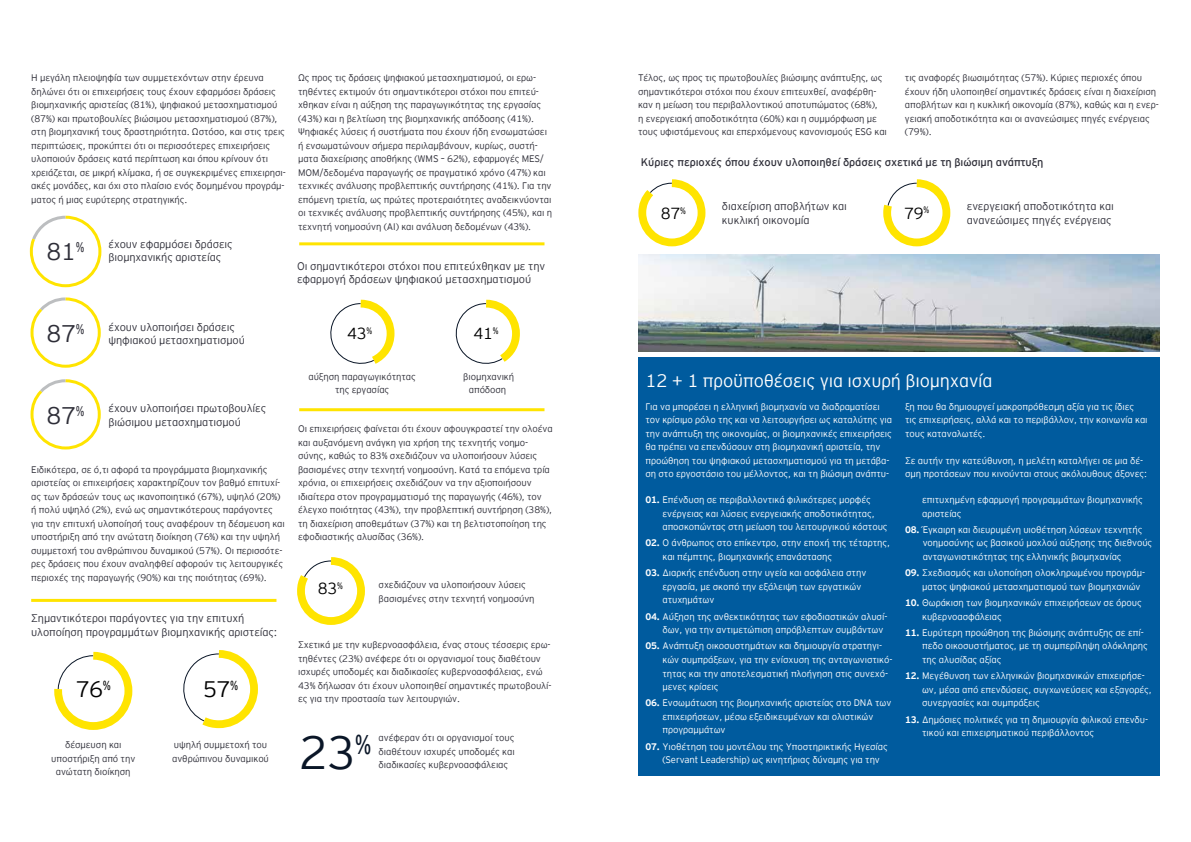
<style>
.page{position:relative;width:1191px;height:842px;background:#fff}
.page>*{position:absolute;margin:0;border:0;box-sizing:border-box;transform-origin:0 0}
.t1{font:300 46.4px "EY Interstate";color:#0a1627}
.t2{font:300 24px "EY Interstate";color:#2e2e38}
.t3{font:300 22.4px "EY Interstate";color:#000}
.t4{font:300 18px "EY Interstate";letter-spacing:-.01em;color:#fff}
.t5{font:300 16px "EY Interstate";letter-spacing:-.02em;color:#000}
.t6{font:300 14px "EY Interstate";color:#2e2e38}
.t7{font:300 11px/13.5px "EY Interstate";letter-spacing:-.01em;color:#2e2e38}
.t8{font:11px "EY Interstate";letter-spacing:-.01em;color:#2e2e38}
.t9{font:300 9.5px/13.5px "EY Interstate";letter-spacing:-.01em;color:#2e2e38}
.t10{font:300 9.5px/13.5px "EY Interstate";letter-spacing:-.01em;color:#fff}
.t11{font:300 9.3px "EY Interstate";color:#000}
.s1{font-weight:700}
</style>
<div class="page">
<img style="left:638px;top:255px;width:521px;height:96px">
<div style="left:638px;top:357px;width:521px;height:418px;background:#005b9e"></div>
<svg style="left:30px;top:297px;width:71px;height:71px"></svg>
<svg style="left:30px;top:379px;width:71px;height:71px"></svg>
<svg style="left:638px;top:179px;width:68px;height:68px"></svg>
<svg style="left:883px;top:179px;width:68px;height:68px"></svg>
<svg style="left:29px;top:215px;width:73px;height:73px"></svg>
<svg style="left:297px;top:557px;width:68px;height:68px"></svg>
<hr style="left:31px;top:599px;width:245px;height:3px;background:#ffe400">
<hr style="left:299px;top:242px;width:245px;height:3px;background:#ffe400">
<hr style="left:299px;top:408px;width:245px;height:3px;background:#ffe400">
<svg style="left:63px;top:661px;width:13px;height:13px"></svg>
<div style="left:54px;top:652px;width:78px;height:78px;border:8px solid #ffe400;border-radius:35px"></div>
<svg style="left:183px;top:650px;width:75px;height:79px"></svg>
<svg style="left:330px;top:299px;width:65px;height:65px"></svg>
<svg style="left:455px;top:299px;width:65px;height:65px"></svg>
<p class="t9" style="left:31px;top:71px;width:256px">Η μεγάλη πλειοψηφία των συμμετεχόντων στην έρευνα δηλώνει ότι οι επιχειρήσεις τους έχουν εφαρμόσει δράσεις βιομηχανικής αριστείας (81%), ψηφιακού μετασχηματισμού (87%) και πρωτοβουλίες βιώσιμου μετασχηματισμού (87%), στη βιομηχανική τους δραστηριότητα. Ωστόσο, και στις τρεις περιπτώσεις, προκύπτει ότι οι περισσότερες επιχειρήσεις υλοποιούν δράσεις κατά περίπτωση και όπου κρίνουν ότι χρειάζεται, σε μικρή κλίμακα, ή σε συγκεκριμένες επιχειρησι&shy;ακές μονάδες, και όχι στο πλαίσιο ενός δομημένου προγράμ&shy;ματος ή μιας ευρύτερης στρατηγικής.</p>
<h2 class="t2" style="left:47px;top:234px;width:39px">81<sup>%</sup></h2>
<p class="t7" style="left:108px;top:236px;width:126px">έχουν εφαρμόσει δράσεις βιομηχανικής αριστείας</p>
<p class="t9" style="left:298px;top:71px;width:256px">Ως προς τις δράσεις ψηφιακού μετασχηματισμού, οι ερω&shy;τηθέντες εκτιμούν ότι σημαντικότεροι στόχοι που επιτεύ&shy;χθηκαν είναι η αύξηση της παραγωγικότητας της εργασίας (43%) και η βελτίωση της βιομηχανικής απόδοσης (41%).<br>Ψηφιακές λύσεις ή συστήματα που έχουν ήδη ενσωματώσει ή ενσωματώνουν σήμερα περιλαμβάνουν, κυρίως, συστή&shy;ματα διαχείρισης αποθήκης (WMS – 62%), εφαρμογές MES/ MOM/δεδομένα παραγωγής σε πραγματικό χρόνο (47%) και τεχνικές ανάλυσης προβλεπτικής συντήρησης (41%). Για την επόμενη τριετία, ως πρώτες προτεραιότητες αναδεικνύονται οι τεχνικές ανάλυσης προβλεπτικής συντήρησης (45%), και η τεχνητή νοημοσύνη (ΑΙ) και ανάλυση δεδομένων (43%).</p>
<p class="t7" style="left:297px;top:259px;width:250px">Οι σημαντικότεροι στόχοι που επιτεύχθηκαν με την εφαρμογή δράσεων ψηφιακού μετασχηματισμού</p>
<p class="t7" style="left:108px;top:319px;width:128px">έχουν υλοποιήσει δράσεις</p>
<h3 class="t6" style="left:76px;top:319px;width:10px">%</h3>
<h2 class="t2" style="left:47px;top:317px;width:31px">87</h2>
<p class="t7" style="left:108px;top:333px;width:138px">ψηφιακού μετασχηματισμού</p>
<h2 class="t2" style="left:47px;top:398px;width:39px">87<sup>%</sup></h2>
<p class="t7" style="left:108px;top:401px;width:159px">έχουν υλοποιήσει πρωτοβουλίες βιώσιμου μετασχηματισμού</p>
<p class="t9" style="left:31px;top:462px;width:255px">Ειδικότερα, σε ό,τι αφορά τα προγράμματα βιομηχανικής αριστείας οι επιχειρήσεις χαρακτηρίζουν τον βαθμό επιτυχί&shy;ας των δράσεών τους ως ικανοποιητικό (67%), υψηλό (20%) ή πολύ υψηλό (2%), ενώ ως σημαντικότερους παράγοντες για την επιτυχή υλοποίησή τους αναφέρουν τη δέσμευση και υποστήριξη από την ανώτατη διοίκηση (76%) και την υψηλή συμμετοχή του ανθρώπινου δυναμικού (57%). Οι περισσότε&shy;ρες δράσεις που έχουν αναληφθεί αφορούν τις λειτουργικές περιοχές της παραγωγής (90%) και της ποιότητας (69%).</p>
<p class="t7" style="left:31px;top:611px;width:248px">Σημαντικότεροι παράγοντες για την επιτυχή υλοποίηση προγραμμάτων βιομηχανικής αριστείας:</p>
<h3 class="t3" style="left:76px;top:673px;width:36px">76<sup>%</sup></h3>
<p class="t9" style="left:51px;top:738px;width:86px;text-align:center">δέσμευση και υποστήριξη από την ανώτατη διοίκηση</p>
<h3 class="t3" style="left:203px;top:673px;width:36px">57<sup>%</sup></h3>
<p class="t9" style="left:172px;top:738px;width:98px">υψηλή συμμετοχή του ανθρώπινου δυναμικού</p>
<h3 class="t5" style="left:347px;top:322px;width:26px">43<sup>%</sup></h3>
<h3 class="t5" style="left:473px;top:322px;width:26px">41<sup>%</sup></h3>
<p class="t9" style="left:308px;top:369px;width:109px;text-align:center">αύξηση παραγωγικότητας της εργασίας</p>
<p class="t9" style="left:463px;top:369px;width:52px;text-align:center">βιομηχανική απόδοση</p>
<p class="t9" style="left:298px;top:422px;width:256px">Οι επιχειρήσεις φαίνεται ότι έχουν αφουγκραστεί την ολοένα και αυξανόμενη ανάγκη για χρήση της τεχνητής νοημο&shy;σύνης, καθώς το 83% σχεδιάζουν να υλοποιήσουν λύσεις βασισμένες στην τεχνητή νοημοσύνη. Κατά τα επόμενα τρία χρόνια, οι επιχειρήσεις σχεδιάζουν να την αξιοποιήσουν ιδιαίτερα στον προγραμματισμό της παραγωγής (46%), τον έλεγχο ποιότητας (43%), την προβλεπτική συντήρηση (38%), τη διαχείριση αποθεμάτων (37%) και τη βελτιστοποίηση της εφοδιαστικής αλυσίδας (36%).</p>
<h3 class="t5" style="left:318px;top:577px;width:26px">83<sup>%</sup></h3>
<p class="t9" style="left:378px;top:577px;width:158px">σχεδιάζουν να υλοποιήσουν λύσεις βασισμένες στην τεχνητή νοημοσύνη</p>
<p class="t9" style="left:298px;top:638px;width:255px">Σχετικά με την κυβερνοασφάλεια, ένας στους τέσσερις ερω&shy;τηθέντες (23%) ανέφερε ότι οι οργανισμοί τους διαθέτουν ισχυρές υποδομές και διαδικασίες κυβερνοασφάλειας, ενώ 43% δήλωσαν ότι έχουν υλοποιηθεί σημαντικές πρωτοβουλί&shy;ες για την προστασία των λειτουργιών.</p>
<h1 class="t1" style="left:299px;top:720px;width:74px">23<sup>%</sup></h1>
<p class="t9" style="left:378px;top:730px;width:138px;text-align:justify">ανέφεραν ότι οι οργανισμοί τους διαθέτουν ισχυρές υποδομές και διαδικασίες κυβερνοασφάλειας</p>
<p class="t9" style="left:638px;top:71px;width:250px">Τέλος, ως προς τις πρωτοβουλίες βιώσιμης ανάπτυξης, ως σημαντικότεροι στόχοι που έχουν επιτευχθεί, αναφέρθη&shy;καν η μείωση του περιβαλλοντικού αποτυπώματος (68%),<br>η ενεργειακή αποδοτικότητα (60%) και η συμμόρφωση με τους υφιστάμενους και επερχόμενους κανονισμούς ESG και</p>
<p class="t9" style="left:905px;top:71px;width:255px">τις αναφορές βιωσιμότητας (57%). Κύριες περιοχές όπου έχουν ήδη υλοποιηθεί σημαντικές δράσεις είναι η διαχείριση αποβλήτων και η κυκλική οικονομία (87%), καθώς και η ενερ&shy;γειακή αποδοτικότητα και οι ανανεώσιμες πηγές ενέργειας (79%).</p>
<p class="t8" style="left:641px;top:154px;width:404px">Κύριες περιοχές όπου έχουν υλοποιηθεί δράσεις σχετικά με τη βιώσιμη ανάπτυξη</p>
<p class="t7" style="left:722px;top:199px;width:126px">διαχείριση αποβλήτων και</p>
<p class="t11" style="left:923px;top:203px;width:7px">%</p>
<p class="t7" style="left:722px;top:213px;width:89px">κυκλική οικονομία</p>
<h3 class="t5" style="left:661px;top:202px;width:26px">87<sup>%</sup></h3>
<h3 class="t5" style="left:904px;top:202px;width:21px">79</h3>
<p class="t7" style="left:966px;top:199px;width:148px">ενεργειακή αποδοτικότητα και ανανεώσιμες πηγές ενέργειας</p>
<h3 class="t4" style="left:645px;top:367px;width:349px">12 + 1 προϋποθέσεις για ισχυρή βιομηχανία</h3>
<p class="t10" style="left:645px;top:399px;width:248px">Για να μπορέσει η ελληνική βιομηχανία να διαδραματίσει τον κρίσιμο ρόλο της και να λειτουργήσει ως καταλύτης για την ανάπτυξη της οικονομίας, οι βιομηχανικές επιχειρήσεις θα πρέπει να επενδύσουν στη βιομηχανική αριστεία, την προώθηση του ψηφιακού μετασχηματισμού για τη μετάβα&shy;ση στο εργοστάσιο του μέλλοντος, και τη βιώσιμη ανάπτυ-</p>
<p class="t10" style="left:905px;top:399px;width:244px">ξη που θα δημιουργεί μακροπρόθεσμη αξία για τις ίδιες τις επιχειρήσεις, αλλά και το περιβάλλον, την κοινωνία και τους καταναλωτές.</p>
<p class="t10" style="left:905px;top:453px;width:244px">Σε αυτήν την κατεύθυνση, η μελέτη καταλήγει σε μια δέ&shy;σμη προτάσεων που κινούνται στους ακόλουθους άξονες:</p>
<p class="t10" style="left:662px;top:492px;width:227px;text-indent:-17px"><span class="s1">01.</span> Επένδυση σε περιβαλλοντικά φιλικότερες μορφές ενέργειας και λύσεις ενεργειακής αποδοτικότητας, αποσκοπώντας στη μείωση του λειτουργικού κόστους</p>
<p class="t10" style="left:662px;top:536px;width:229px;text-indent:-17px"><span class="s1">02.</span> Ο άνθρωπος στο επίκεντρο, στην εποχή της τέταρτης, και πέμπτης, βιομηχανικής επανάστασης</p>
<p class="t10" style="left:662px;top:566px;width:205px;text-indent:-17px"><span class="s1">03.</span> Διαρκής επένδυση στην υγεία και ασφάλεια στην εργασία, με σκοπό την εξάλειψη των εργατικών ατυχημάτων</p>
<p class="t10" style="left:662px;top:609px;width:226px;text-indent:-17px"><span class="s1">04.</span> Αύξηση της ανθεκτικότητας των εφοδιαστικών αλυσί&shy;δων, για την αντιμετώπιση απρόβλεπτων συμβάντων</p>
<p class="t10" style="left:662px;top:639px;width:231px;text-indent:-17px"><span class="s1">05.</span> Ανάπτυξη οικοσυστημάτων και δημιουργία στρατηγι&shy;κών συμπράξεων, για την ενίσχυση της ανταγωνιστικό&shy;τητας και την αποτελεσματική πλοήγηση στις συνεχό&shy;μενες κρίσεις</p>
<p class="t10" style="left:662px;top:696px;width:230px;text-indent:-17px"><span class="s1">06.</span> Ενσωμάτωση της βιομηχανικής αριστείας στο DNA των επιχειρήσεων, μέσω εξειδικευμένων και ολιστικών προγραμμάτων</p>
<p class="t10" style="left:662px;top:739px;width:227px;text-indent:-17px"><span class="s1">07.</span> Υιοθέτηση του μοντέλου της Υποστηρικτικής Ηγεσίας (Servant Leadership) ως κινητήριας δύναμης για την</p>
<p class="t10" style="left:922px;top:492px;width:222px">επιτυχημένη εφαρμογή προγραμμάτων βιομηχανικής αριστείας</p>
<p class="t10" style="left:922px;top:522px;width:231px;text-indent:-18px"><span class="s1">08.</span> Έγκαιρη και διευρυμένη υιοθέτηση λύσεων τεχνητής νοημοσύνης ως βασικού μοχλού αύξησης της διεθνούς ανταγωνιστικότητας της ελληνικής βιομηχανίας</p>
<p class="t10" style="left:922px;top:566px;width:224px;text-indent:-17px"><span class="s1">09.</span> Σχεδιασμός και υλοποίηση ολοκληρωμένου προγράμ&shy;ματος ψηφιακού μετασχηματισμού των βιομηχανιών</p>
<p class="t10" style="left:922px;top:595px;width:221px;text-indent:-17px"><span class="s1">10.</span> Θωράκιση των βιομηχανικών επιχειρήσεων σε όρους κυβερνοασφάλειας</p>
<p class="t10" style="left:922px;top:625px;width:227px;text-indent:-17px"><span class="s1">11.</span> Ευρύτερη προώθηση της βιώσιμης ανάπτυξης σε επί&shy;πεδο οικοσυστήματος, με τη συμπερίληψη ολόκληρης της αλυσίδας αξίας</p>
<p class="t10" style="left:922px;top:669px;width:231px;text-indent:-17px"><span class="s1">12.</span> Μεγέθυνση των ελληνικών βιομηχανικών επιχειρήσε&shy;ων, μέσα από επενδύσεις, συγχωνεύσεις και εξαγορές, συνεργασίες και συμπράξεις</p>
<p class="t10" style="left:922px;top:712px;width:228px;text-indent:-17px"><span class="s1">13.</span> Δημόσιες πολιτικές για τη δημιουργία φιλικού επενδυ&shy;τικού και επιχειρηματικού περιβάλλοντος</p>
</div>
